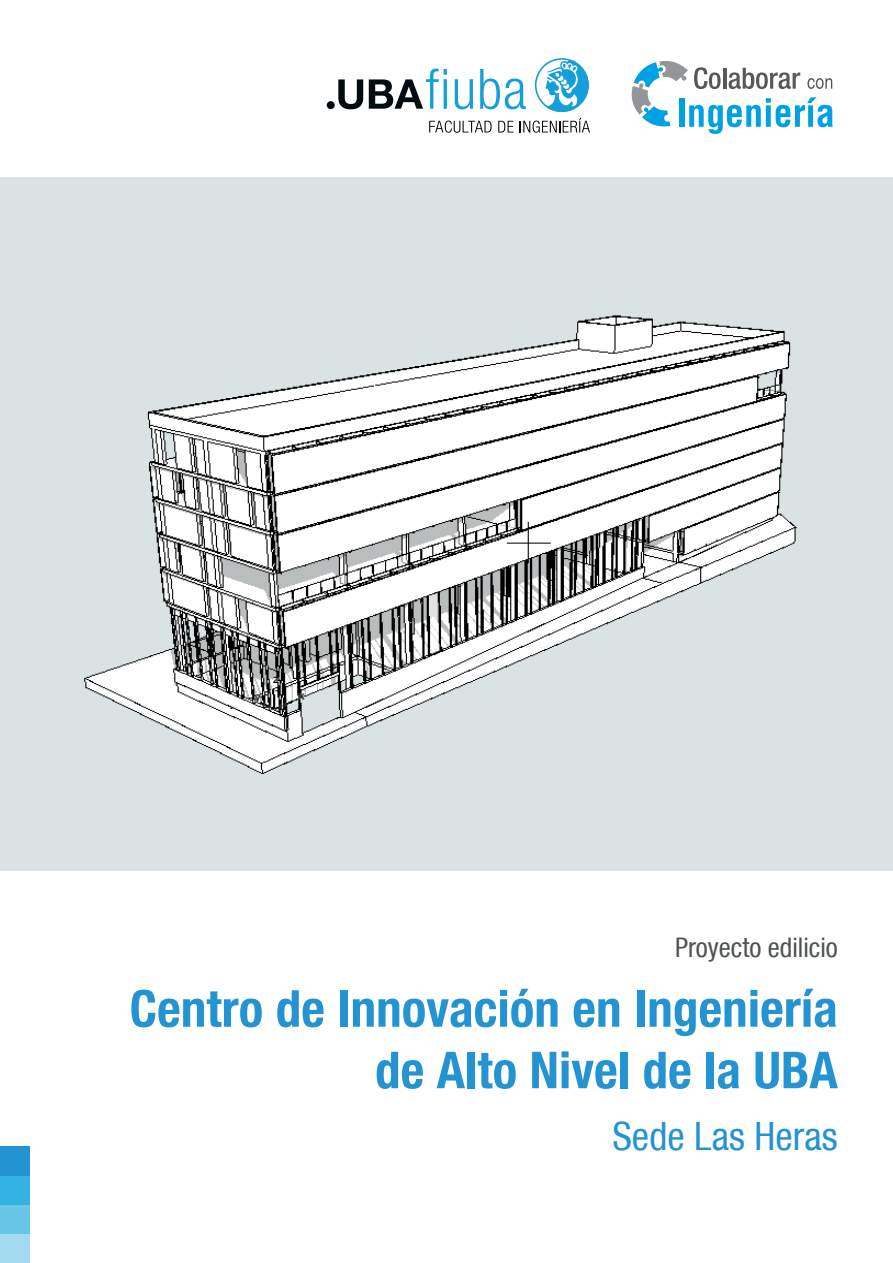
<style>
.page{position:relative;width:893px;height:1263px;background:#fff}
.page>*{position:absolute;margin:0;border:0;box-sizing:border-box;transform-origin:0 0}
.t1{font:700 condensed 51px/61.5px "Helvetica Neue";color:#2493d1;text-align:right}
.t2{font:condensed 39px "Helvetica Neue";color:#2493d1}
.t3{font:condensed 27px "Helvetica Neue";color:#4f5252}
</style>
<div class="page">
<div style="left:0;top:178px;width:893px;height:690px;background:#dbe4e3"></div>
<div style="left:0;top:1234px;width:29px;height:29px;background:#a2daef"></div>
<div style="left:0;top:1204px;width:29px;height:30px;background:#68c6e9"></div>
<div style="left:0;top:1175px;width:29px;height:29px;background:#34b3e2"></div>
<div style="left:0;top:1146px;width:29px;height:29px;background:#2493d1"></div>
<img style="left:0;top:315px;width:893px;height:556px">
<svg style="left:455px;top:79px;width:18px;height:30px"></svg>
<svg style="left:480px;top:69px;width:46px;height:40px"></svg>
<svg style="left:338px;top:79px;width:25px;height:30px"></svg>
<svg style="left:369px;top:69px;width:78px;height:40px"></svg>
<div style="left:327px;top:101px;width:8px;height:8px;background:#020b0f;border-radius:50%"></div>
<svg style="left:429px;top:121px;width:63px;height:12px"></svg>
<svg style="left:498px;top:121px;width:16px;height:11px"></svg>
<svg style="left:520px;top:118px;width:70px;height:15px"></svg>
<svg style="left:535px;top:58px;width:54px;height:54px"></svg>
<svg style="left:631px;top:61px;width:202px;height:73px"></svg>
<p class="t3" style="left:675px;top:931px;width:164px">Proyecto edilicio</p>
<p class="t1" style="left:130px;top:977px;width:710px">Centro de Innovación en Ingeniería de Alto Nivel de la UBA</p>
<p class="t2" style="left:612px;top:1113px;width:227px">Sede Las Heras</p>
</div>
